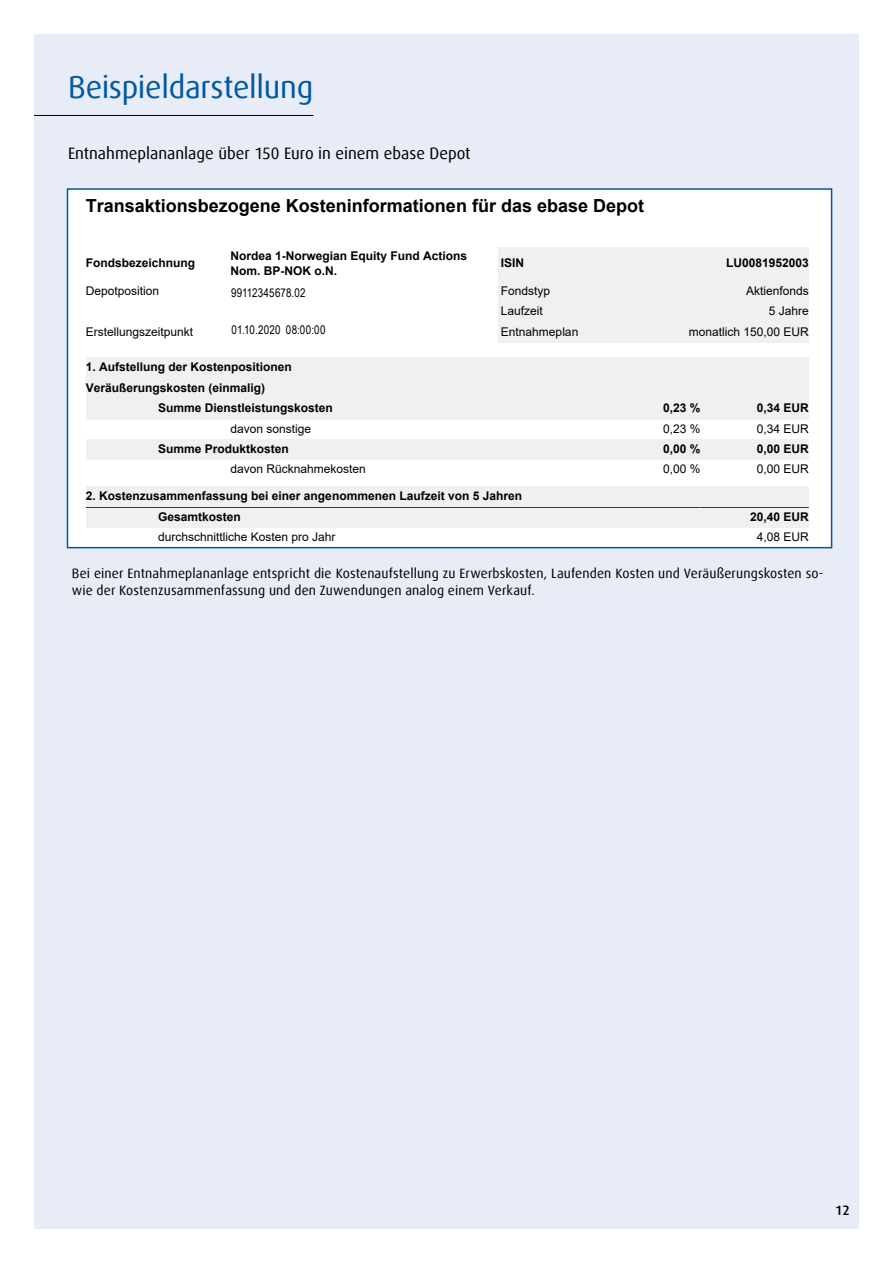
<style>
.page{position:relative;width:893px;height:1263px;background:#fff}
.page>*{position:absolute;margin:0;border:0;box-sizing:border-box;transform-origin:0 0}
.t1{font:31.5px "Dax Offc";letter-spacing:-.01em;color:#0059a3}
.t2{font:700 18px "Arial";color:#000}
.t3{font:16.5px "Dax Offc";color:#000}
.t4{font:13.5px/17.2px "Dax Offc";letter-spacing:.01em;color:#000}
.t5{font:500 13.5px "Dax Offc";color:#000}
.t6{font:700 12px/14.4px "Arial";color:#000}
.t7{font:12px "Arial";color:#000}
.t8{font:12px "Arial Narrow";letter-spacing:.015em;color:#000}
</style>
<div class="page">
<div style="left:34px;top:34px;width:825px;height:1195px;background:#e8ecf7"></div>
<hr style="left:34px;top:115px;width:279px;height:1px;background:#000">
<div style="left:68px;top:189px;width:764px;height:359px;background:#fff"></div>
<div style="left:498px;top:247px;width:166px;height:35px;background:#f0f0f0"></div>
<div style="left:664px;top:247px;width:145px;height:35px;background:#f0f0f0"></div>
<div style="left:498px;top:282px;width:166px;height:20px;background:#f0f0f0"></div>
<div style="left:664px;top:282px;width:145px;height:20px;background:#f0f0f0"></div>
<div style="left:498px;top:302px;width:166px;height:20px;background:#f0f0f0"></div>
<div style="left:664px;top:302px;width:145px;height:20px;background:#f0f0f0"></div>
<div style="left:498px;top:322px;width:166px;height:21px;background:#f0f0f0"></div>
<div style="left:664px;top:322px;width:145px;height:21px;background:#f0f0f0"></div>
<div style="left:86px;top:357px;width:723px;height:21px;background:#f0f0f0"></div>
<div style="left:86px;top:378px;width:723px;height:21px;background:#f0f0f0"></div>
<div style="left:86px;top:399px;width:72px;height:20px;background:#f0f0f0"></div>
<div style="left:158px;top:399px;width:434px;height:20px;background:#f0f0f0"></div>
<div style="left:592px;top:399px;width:108px;height:20px;background:#f0f0f0"></div>
<div style="left:700px;top:399px;width:109px;height:20px;background:#f0f0f0"></div>
<div style="left:86px;top:440px;width:72px;height:20px;background:#f0f0f0"></div>
<div style="left:158px;top:440px;width:434px;height:20px;background:#f0f0f0"></div>
<div style="left:592px;top:440px;width:108px;height:20px;background:#f0f0f0"></div>
<div style="left:700px;top:440px;width:109px;height:20px;background:#f0f0f0"></div>
<div style="left:86px;top:486px;width:723px;height:21px;background:#f0f0f0"></div>
<div style="left:86px;top:508px;width:72px;height:20px;background:#f0f0f0"></div>
<hr style="left:86px;top:507px;width:72px;height:1px;background:#000">
<div style="left:158px;top:508px;width:542px;height:20px;background:#f0f0f0"></div>
<hr style="left:158px;top:507px;width:72px;height:1px;background:#000">
<hr style="left:230px;top:507px;width:73px;height:1px;background:#000">
<hr style="left:303px;top:507px;width:289px;height:1px;background:#000">
<hr style="left:592px;top:507px;width:108px;height:1px;background:#000">
<div style="left:700px;top:508px;width:109px;height:20px;background:#f0f0f0"></div>
<hr style="left:700px;top:507px;width:109px;height:1px;background:#000">
<div style="left:67px;top:188px;width:765px;height:360px;border:2px solid #0059a3"></div>
<h1 class="t1" style="left:68px;top:67px;width:247px">Beispieldarstellung</h1>
<h3 class="t3" style="left:68px;top:143px;width:404px">Entnahmeplananlage über 150 Euro in einem ebase Depot</h3>
<h2 class="t2" style="left:86px;top:193px;width:560px">Transaktionsbezogene Kosteninformationen für das ebase Depot</h2>
<p class="t6" style="left:86px;top:256px;width:111px">Fondsbezeichnung</p>
<p class="t6" style="left:230px;top:249px;width:238px">Nordea 1-Norwegian Equity Fund Actions<br>Nom. BP-NOK o.N.</p>
<p class="t6" style="left:501px;top:256px;width:25px">ISIN</p>
<p class="t6" style="left:726px;top:256px;width:84px">LU0081952003</p>
<p class="t7" style="left:86px;top:282px;width:75px">Depotposition</p>
<p class="t7" style="left:230px;top:282px;width:92px">99106661344.08</p>
<p class="t7" style="left:501px;top:282px;width:51px">Fondstyp</p>
<p class="t7" style="left:746px;top:282px;width:64px">Aktienfonds</p>
<p class="t7" style="left:501px;top:303px;width:44px">Laufzeit</p>
<p class="t7" style="left:769px;top:303px;width:42px">5 Jahre</p>
<p class="t7" style="left:86px;top:323px;width:109px">Erstellungszeitpunkt</p>
<p class="t7" style="left:230px;top:323px;width:112px">10.07.2020 09:41:26</p>
<p class="t7" style="left:501px;top:323px;width:79px">Entnahmeplan</p>
<p class="t7" style="left:689px;top:323px;width:122px">monatlich 150,00 EUR</p>
<p class="t6" style="left:86px;top:359px;width:208px">1. Aufstellung der Kostenpositionen</p>
<p class="t6" style="left:86px;top:380px;width:181px">Veräußerungskosten (einmalig)</p>
<p class="t6" style="left:158px;top:401px;width:176px">Summe Dienstleistungskosten</p>
<p class="t6" style="left:663px;top:401px;width:39px">0,23 %</p>
<p class="t6" style="left:757px;top:401px;width:54px">0,34 EUR</p>
<p class="t7" style="left:230px;top:420px;width:82px">davon sonstige</p>
<p class="t7" style="left:663px;top:420px;width:39px">0,23 %</p>
<p class="t7" style="left:757px;top:420px;width:54px">0,34 EUR</p>
<p class="t6" style="left:158px;top:442px;width:132px">Summe Produktkosten</p>
<p class="t6" style="left:663px;top:442px;width:39px">0,00 %</p>
<p class="t6" style="left:757px;top:442px;width:54px">0,00 EUR</p>
<p class="t7" style="left:230px;top:461px;width:137px">davon Rücknahmekosten</p>
<p class="t7" style="left:663px;top:461px;width:39px">0,00 %</p>
<p class="t7" style="left:757px;top:461px;width:54px">0,00 EUR</p>
<p class="t6" style="left:158px;top:485px;width:365px;line-height:21.1px;text-indent:-72px">2. Kostenzusammenfassung bei einer angenommenen Laufzeit von 5 Jahren<br>Gesamtkosten</p>
<p class="t8" style="left:231px;top:283px;width:76px">99112345678.02</p>
<p class="t8" style="left:232px;top:321px;width:95px">01.10.2020 08:00:00</p>
<p class="t6" style="left:750px;top:510px;width:60px">20,40 EUR</p>
<p class="t7" style="left:158px;top:529px;width:179px">durchschnittliche Kosten pro Jahr</p>
<p class="t7" style="left:757px;top:529px;width:54px">4,08 EUR</p>
<p class="t4" style="left:72px;top:564px;width:753px">Bei einer Entnahmeplananlage entspricht die Kostenaufstellung zu Erwerbskosten, Laufenden Kosten und Veräußerungskosten so&shy;wie der Kostenzusammenfassung und den Zuwendungen analog einem Verkauf.</p>
<p class="t5" style="left:835px;top:1202px;width:16px">12</p>
</div>
